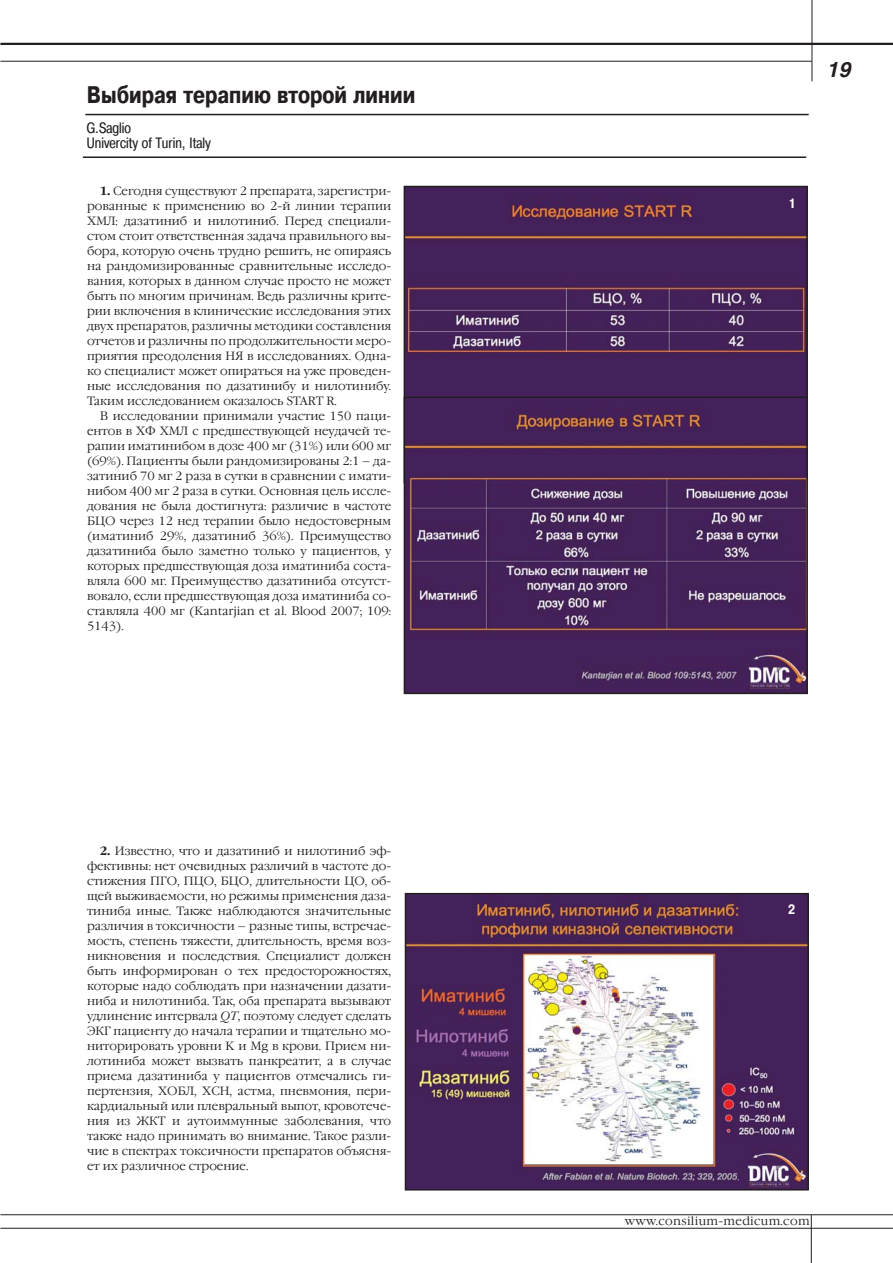
<style>
.page{position:relative;width:893px;height:1263px;background:#fff}
.page>*{position:absolute;margin:0;border:0;box-sizing:border-box;transform-origin:0 0}
.t1{font:700 24px "Pragmatica Cond C";color:#231f20}
.t2{font:italic 700 21px "Helios";color:#231f20}
.t3{font:15px/15px "Pragmatica Cond C";color:#231f20}
.t4{font:700 13.5px "Pragmatica Cond C";color:#fff}
.t5{font:300 12px/15px "Garamond C";color:#231f20;text-align:justify}
.t6{font:300 12px "Garamond C";letter-spacing:.03em;color:#231f20}
.s1{font-weight:700}
.s2{font-style:italic}
</style>
<div class="page">
<hr style="left:0;top:43px;width:892px;height:2px;background:#231f20">
<hr style="left:0;top:61px;width:811px;height:1px;background:#231f20">
<hr style="left:811px;top:0;width:1px;height:81px;background:#231f20">
<hr style="left:0;top:1215px;width:892px;height:1px;background:#231f20">
<hr style="left:0;top:1228px;width:892px;height:1px;background:#231f20">
<hr style="left:811px;top:1215px;width:1px;height:48px;background:#231f20">
<img style="left:408px;top:896px;width:397px;height:292px">
<div style="left:405px;top:893px;width:403px;height:298px;border:2px solid #231f20"></div>
<hr style="left:85px;top:114px;width:723px;height:1px;background:#231f20">
<hr style="left:83px;top:156px;width:723px;height:2px;background:#231f20">
<img style="left:406px;top:189px;width:398px;height:208px">
<div style="left:403px;top:186px;width:404px;height:297px;border:2px solid #231f20"></div>
<img style="left:406px;top:400px;width:398px;height:291px">
<div style="left:403px;top:397px;width:404px;height:297px;border:2px solid #231f20"></div>
<h1 class="t1" style="left:87px;top:86px;width:330px">Выбирая терапию второй линии</h1>
<p class="t3" style="left:87px;top:122px;width:125px">G.Saglio<br>Univercity of Turin, Italy</p>
<p class="t5" style="left:87px;top:184px;width:306px;text-indent:13px"><span class="s1">1.</span> Сегодня существуют 2 препарата, зарегистри&shy;рованные к применению во 2-й линии терапии ХМЛ: дазатиниб и нилотиниб. Перед специали&shy;стом стоит ответственная задача правильного вы&shy;бора, которую очень трудно решить, не опираясь на рандомизированные сравнительные исследо&shy;вания, которых в данном случае просто не может быть по многим причинам. Ведь различны крите&shy;рии включения в клинические исследования этих двух препаратов, различны методики составления отчетов и различны по продолжительности меро&shy;приятия преодоления НЯ в исследованиях. Одна&shy;ко специалист может опираться на уже проведен&shy;ные исследования по дазатинибу и нилотинибу.<br>Таким исследованием оказалось START R.</p>
<p class="t5" style="left:87px;top:409px;width:306px;text-indent:13px">В исследовании принимали участие 150 паци&shy;ентов в ХФ ХМЛ с предшествующей неудачей те&shy;рапии иматинибом в дозе 400 мг (31%) или 600 мг (69%). Пациенты были рандомизированы 2:1 – да&shy;затиниб 70 мг 2 раза в сутки в сравнении с имати&shy;нибом 400 мг 2 раза в сутки. Основная цель иссле&shy;дования не была достигнута: различие в частоте БЦО через 12 нед терапии было недостоверным (иматиниб 29%, дазатиниб 36%). Преимущество дазатиниба было заметно только у пациентов, у которых предшествующая доза иматиниба соста&shy;вляла 600 мг. Преимущество дазатиниба отсутст&shy;вовало, если предшествующая доза иматиниба со&shy;ставляла 400 мг (Kantarjian et al. Blood 2007; 109:<br>5143).</p>
<p class="t5" style="left:87px;top:844px;width:306px;text-indent:13px"><span class="s1">2.</span> Известно, что и дазатиниб и нилотиниб эф&shy;фективны: нет очевидных различий в частоте до&shy;стижения ПГО, ПЦО, БЦО, длительности ЦО, об&shy;щей выживаемости, но режимы применения даза&shy;тиниба иные. Также наблюдаются значительные различия в токсичности – разные типы, встречае&shy;мость, степень тяжести, длительность, время воз&shy;никновения и последствия. Специалист должен быть информирован о тех предосторожностях, которые надо соблюдать при назначении дазати&shy;ниба и нилотиниба. Так, оба препарата вызывают удлинение интервала <span class="s2">QT</span>, поэтому следует сделать ЭКГ пациенту до начала терапии и тщательно мо&shy;ниторировать уровни K и Mg в крови. Прием ни&shy;лотиниба может вызвать панкреатит, а в случае приема дазатиниба у пациентов отмечались ги&shy;пертензия, ХОБЛ, ХСН, астма, пневмония, пери&shy;кардиальный или плевральный выпот, кровотече&shy;ния из ЖКТ и аутоиммунные заболевания, что также надо принимать во внимание. Такое разли&shy;чие в спектрах токсичности препаратов объясня&shy;ет их различное строение.</p>
<h2 class="t2" style="left:828px;top:61px;width:25px">19</h2>
<p class="t4" style="left:788px;top:198px;width:9px">1</p>
<p class="t4" style="left:788px;top:904px;width:9px">2</p>
<p class="t6" style="left:624px;top:1216px;width:186px">www.consilium-medicum.com</p>
</div>
